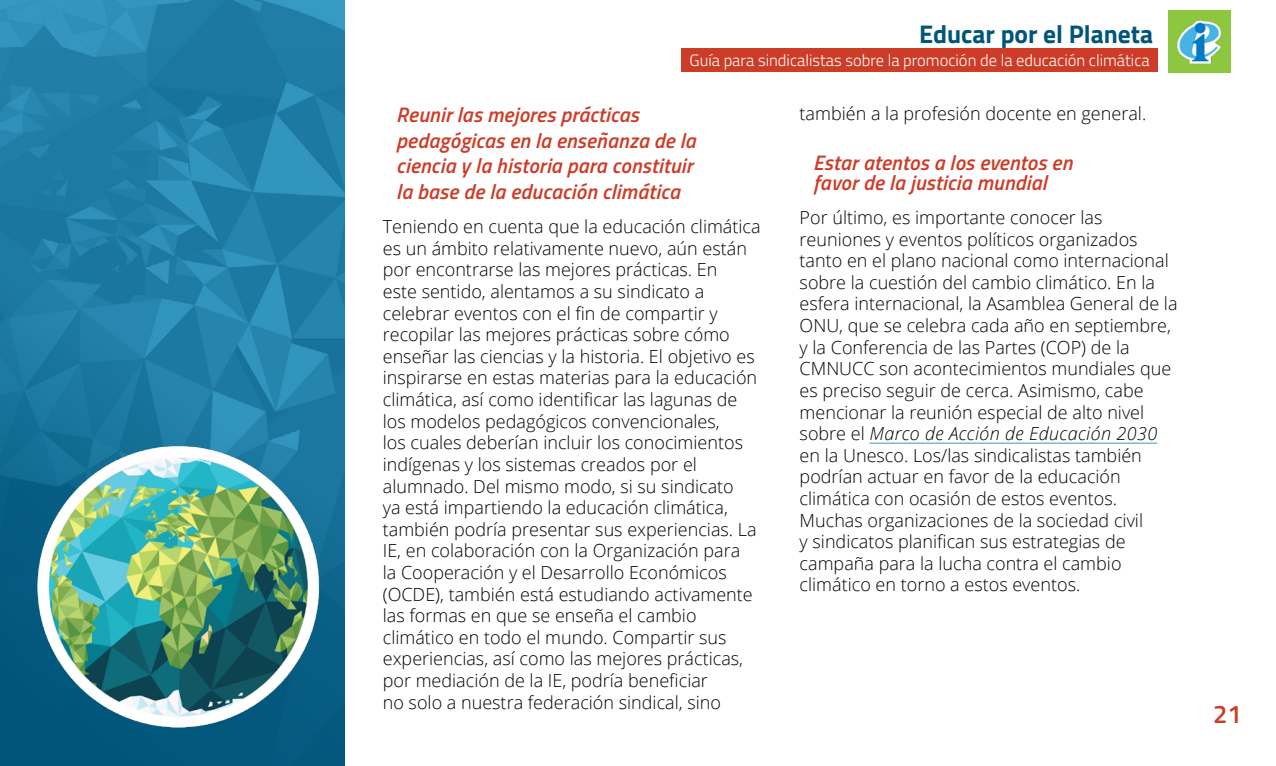
<style>
.page{position:relative;width:1276px;height:766px;background:#fff}
.page>*{position:absolute;margin:0;border:0;box-sizing:border-box;transform-origin:0 0}
.t1{font:700 25.5px "Titillium Web";color:#00557a}
.t2{font:600 25.5px "Titillium";color:#cd3c27}
.t3{font:italic 600 21px/25.5px "Titillium";letter-spacing:.01em;color:#cd3c27}
.t4{font:300 18px/21.6px "Open Sans";color:#000}
.t5{font:300 16.5px "Titillium Web";color:#fff}
.s1{font-style:italic}
</style>
<div class="page">
<img style="left:0;top:0;width:344px;height:48px">
<svg style="left:0;top:48px;width:344px;height:717px;background:#1e7ca4"></svg>
<div style="left:1168px;top:10px;width:62px;height:63px;background:#8dc73f"></div>
<img style="left:1177px;top:20px;width:45px;height:44px">
<div style="left:681px;top:48px;width:476px;height:23px;background:#cd3c27"></div>
<img style="left:0;top:435px;width:344px;height:298px">
<hr style="left:869px;top:442px;width:288px;height:1px;background:#379ac4">
<h1 class="t1" style="left:919px;top:15px;width:235px">Educar por el Planeta</h1>
<p class="t5" style="left:689px;top:48px;width:462px">Guía para sindicalistas sobre la promoción de la educación climática</p>
<p class="t3" style="left:396px;top:101px;width:301px">Reunir las mejores prácticas pedagógicas en la enseñanza de la ciencia y la historia para constituir la base de la educación climática</p>
<p class="t4" style="left:383px;top:215px;width:379px">Teniendo en cuenta que la educación climática es un ámbito relativamente nuevo, aún están por encontrarse las mejores prácticas. En<br>este sentido, alentamos a su sindicato a celebrar eventos con el fin de compartir y recopilar las mejores prácticas sobre cómo enseñar las ciencias y la historia. El objetivo es inspirarse en estas materias para la educación climática, así como identificar las lagunas de los modelos pedagógicos convencionales,<br>los cuales deberían incluir los conocimientos indígenas y los sistemas creados por el alumnado. Del mismo modo, si su sindicato<br>ya está impartiendo la educación climática, también podría presentar sus experiencias. La IE, en colaboración con la Organización para<br>la Cooperación y el Desarrollo Económicos (OCDE), también está estudiando activamente las formas en que se enseña el cambio climático en todo el mundo. Compartir sus experiencias, así como las mejores prácticas, por mediación de la IE, podría beneficiar<br>no solo a nuestra federación sindical, sino</p>
<p class="t4" style="left:799px;top:102px;width:348px">también a la profesión docente en general.</p>
<p class="t3" style="left:813px;top:151px;width:261px;line-height:19.8px">Estar atentos a los eventos en favor de la justicia mundial</p>
<p class="t4" style="left:799px;top:206px;width:379px">Por último, es importante conocer las reuniones y eventos políticos organizados tanto en el plano nacional como internacional sobre la cuestión del cambio climático. En la esfera internacional, la Asamblea General de la ONU, que se celebra cada año en septiembre, y la Conferencia de las Partes (COP) de la CMNUCC son acontecimientos mundiales que es preciso seguir de cerca. Asimismo, cabe mencionar la reunión especial de alto nivel sobre el <span class="s1">Marco de Acción de Educación 2030 </span>en la Unesco. Los/las sindicalistas también podrían actuar en favor de la educación climática con ocasión de estos eventos.<br>Muchas organizaciones de la sociedad civil<br>y sindicatos planifican sus estrategias de campaña para la lucha contra el cambio climático en torno a estos eventos.</p>
<h1 class="t2" style="left:1213px;top:695px;width:30px">21</h1>
</div>
